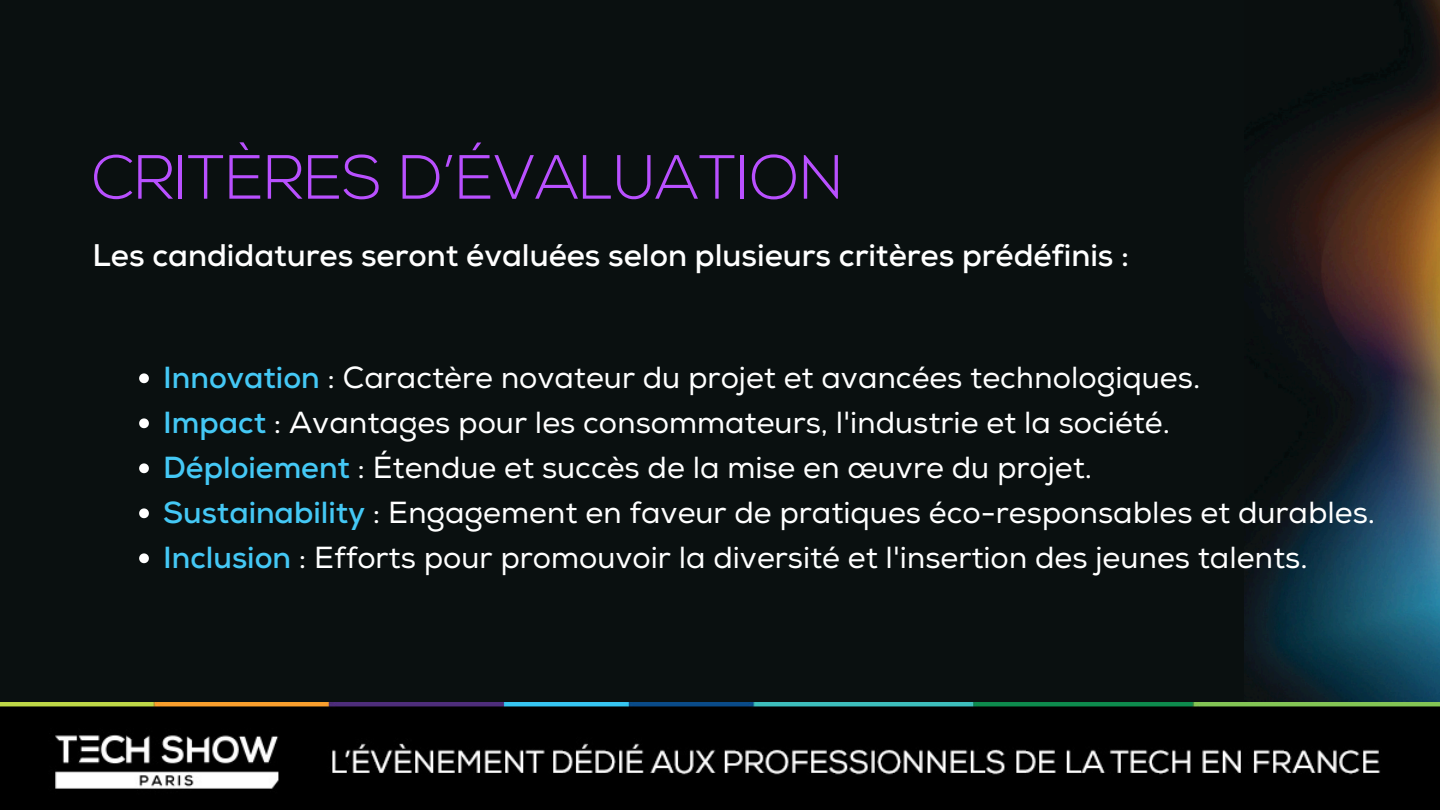
<style>
.page{position:relative;width:1440px;height:810px;background:#0a1010}
.page>*{position:absolute;margin:0;border:0;box-sizing:border-box;transform-origin:0 0}
.t1{font:300 62.3px "Nexa";color:#b950ff}
.t2{font:700 31.2px "Nexa";color:#fff}
.t3{font:30.4px "Nexa";color:#fff}
.s1{font-weight:700;color:#44c8f5}
</style>
<div class="page">
<img style="left:1244px;top:0;width:196px;height:702px">
<img style="left:0;top:702px;width:1440px;height:108px">
<svg style="left:139px;top:373px;width:10px;height:10px"></svg>
<svg style="left:139px;top:418px;width:10px;height:10px"></svg>
<svg style="left:139px;top:463px;width:10px;height:10px"></svg>
<svg style="left:139px;top:508px;width:10px;height:10px"></svg>
<svg style="left:139px;top:553px;width:10px;height:10px"></svg>
<h2 class="t1" style="left:92px;top:152px;width:753px">CRITÈRES D’ÉVALUATION</h2>
<p class="t2" style="left:93px;top:237px;width:1038px">Les candidatures seront évaluées selon plusieurs critères prédéfinis :</p>
<p class="t3" style="left:163px;top:359px;width:1039px"><span class="s1">Innovation</span> : Caractère novateur du projet et avancées technologiques.</p>
<p class="t3" style="left:163px;top:404px;width:1008px"><span class="s1">Impact</span> : Avantages pour les consommateurs, l'industrie et la société.</p>
<p class="t3" style="left:163px;top:449px;width:930px"><span class="s1">Déploiement</span> : Étendue et succès de la mise en œuvre du projet.</p>
<p class="t3" style="left:163px;top:494px;width:1214px"><span class="s1">Sustainability</span> : Engagement en faveur de pratiques éco-responsables et durables.</p>
<p class="t3" style="left:163px;top:539px;width:1146px"><span class="s1">Inclusion</span> : Efforts pour promouvoir la diversité et l'insertion des jeunes talents.</p>
</div>
